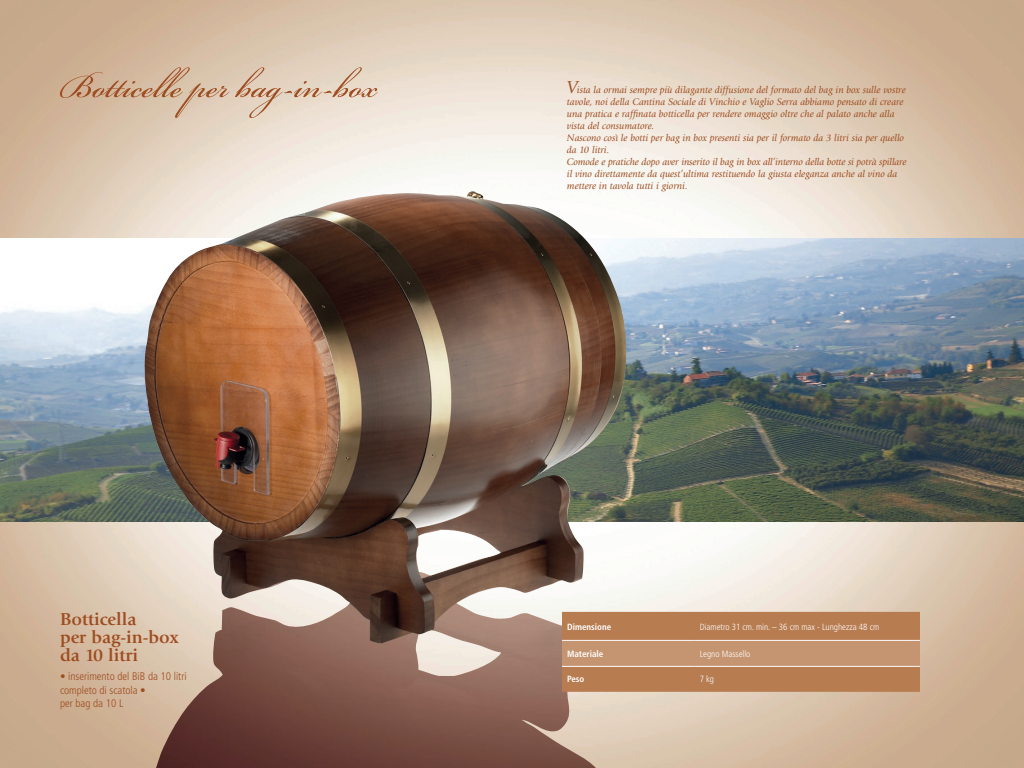
<style>
.page{position:relative;width:1024px;height:768px;background:#fff}
.page>*{position:absolute;margin:0;border:0;box-sizing:border-box;transform-origin:0 0}
.t1{font:52px "Bickham Script MM 400";color:#9e4d21}
.t2{font:700 18px/18px "Giovanni";color:#9e4d21}
.t3{font:300 condensed 11px/13.2px "Frutiger";color:#9e4d21}
.t4{font:italic 10px/12px "Giovanni";color:#9e4d21}
.t5{font:300 condensed 9px "Frutiger";color:#fefbfb}
.t6{font:700 condensed 9px "Frutiger";color:#fff}
.s1{font-size:18px}
</style>
<div class="page">
<img style="left:0;top:238px;width:1024px;height:284px">
<img style="left:143px;top:191px;width:486px;height:577px">
<svg style="left:562px;top:612px;width:358px;height:80px;background:#bb845a"></svg>
<hr style="left:562px;top:640px;width:133px;height:1px;background:#fefbfb">
<hr style="left:695px;top:640px;width:225px;height:1px;background:#fefbfb">
<hr style="left:562px;top:666px;width:133px;height:1px;background:#fefbfb">
<hr style="left:695px;top:666px;width:225px;height:1px;background:#fefbfb">
<h1 class="t1" style="left:60px;top:58px;width:319px">Botticelle per bag-in-box</h1>
<h2 class="t2" style="left:60px;top:610px;width:120px">Botticella<br>per bag-in-box da 10 litri</h2>
<p class="t3" style="left:60px;top:670px;width:128px">• inserimento del BiB da 10 litri completo di scatola •<br>per bag da 10 L</p>
<p class="t4" style="left:567px;top:84px;width:341px"><span class="s1">V</span>ista la ormai sempre più dilagante diffusione del formato del bag in box sulle vostre tavole, noi della Cantina Sociale di Vinchio e Vaglio Serra abbiamo pensato di creare una pratica e raffinata botticella per rendere omaggio oltre che al palato anche alla vista del consumatore.<br>Nascono così le botti per bag in box presenti sia per il formato da 3 litri sia per quello da 10 litri.<br>Comode e pratiche dopo aver inserito il bag in box all’interno della botte si potrà spillare il vino direttamente da quest’ultima restituendo la giusta eleganza anche al vino da mettere in tavola tutti i giorni.</p>
<p class="t6" style="left:567px;top:621px;width:46px">Dimensione</p>
<p class="t5" style="left:700px;top:621px;width:181px">Diametro 31 cm. min. – 36 cm max - Lunghezza 48 cm</p>
<p class="t6" style="left:567px;top:648px;width:38px">Materiale</p>
<p class="t5" style="left:700px;top:649px;width:52px">Legno Massello</p>
<p class="t6" style="left:567px;top:674px;width:19px">Peso</p>
<p class="t5" style="left:700px;top:674px;width:16px">7 kg</p>
</div>
